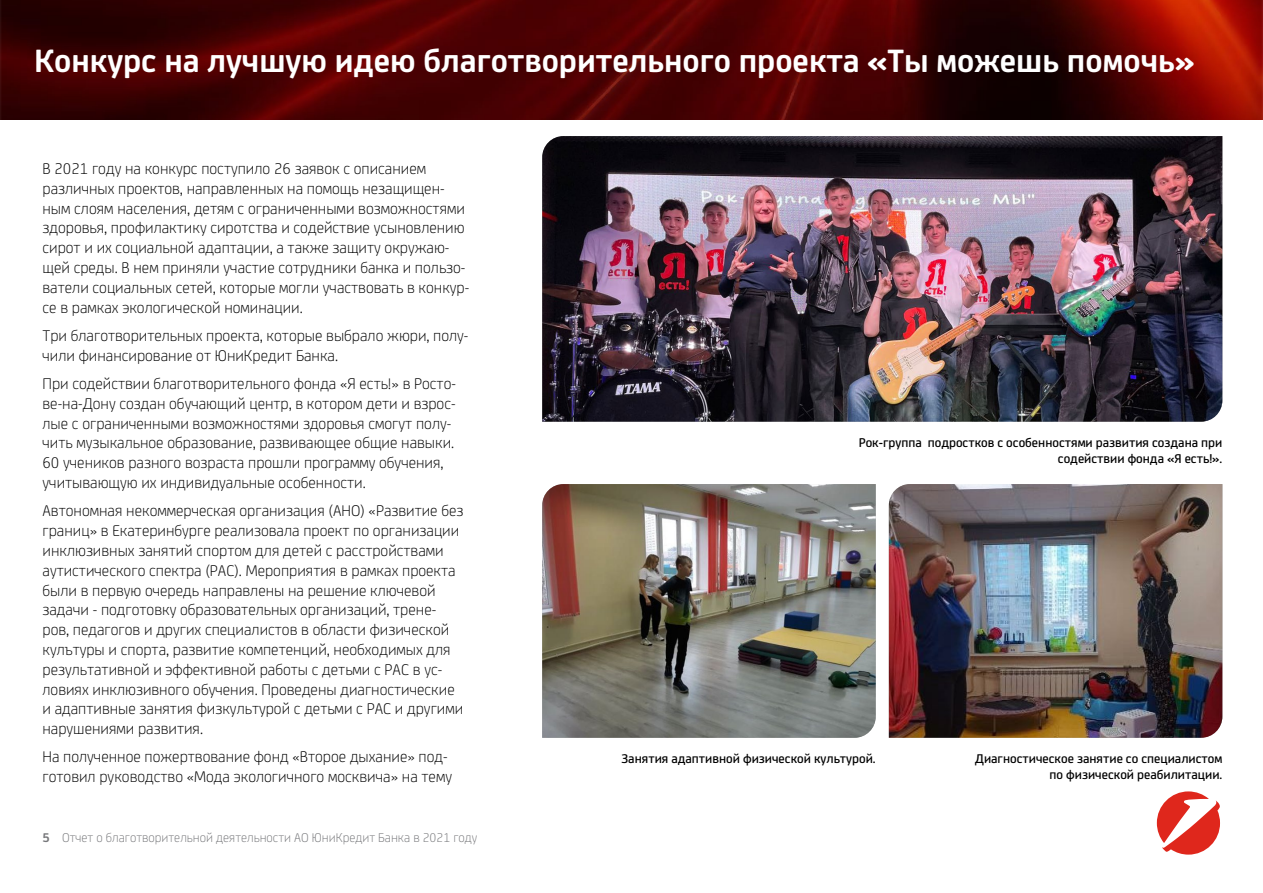
<style>
.page{position:relative;width:1263px;height:893px;background:#fff}
.page>*{position:absolute;margin:0;border:0;box-sizing:border-box;transform-origin:0 0}
.t1{font:700 34.5px "Uni Credit CY";color:#fff}
.t2{font:300 16.5px/19.8px "Uni Credit CY";color:#000}
.t3{font:500 13.5px/16.2px "Uni Credit CY";color:#000;text-align:right}
.t4{font:300 13.5px "Uni Credit CY";color:#77787b}
.s1{font-weight:700}
</style>
<div class="page">
<img style="left:0;top:0;width:1263px;height:119px">
<svg style="left:1157px;top:791px;width:63px;height:64px"></svg>
<img style="left:542px;top:136px;width:680px;height:286px">
<img style="left:889px;top:484px;width:333px;height:254px">
<img style="left:542px;top:484px;width:334px;height:254px">
<h1 class="t1" style="left:34px;top:35px;width:1162px">Конкурс на лучшую идею благотворительного проекта «Ты можешь помочь»</h1>
<p class="t2" style="left:43px;top:158px;width:428px">В 2021 году на конкурс поступило 26 заявок с описанием различных проектов, направленных на помощь незащищен&shy;ным слоям населения, детям с ограниченными возможностями здоровья, профилактику сиротства и содействие усыновлению сирот и их социальной адаптации, а также защиту окружаю&shy;щей среды. В нем приняли участие сотрудники банка и пользо&shy;ватели социальных сетей, которые могли участвовать в конкур&shy;се в рамках экологической номинации.</p>
<p class="t2" style="left:43px;top:324px;width:427px">Три благотворительных проекта, которые выбрало жюри, полу&shy;чили финансирование от ЮниКредит Банка.</p>
<p class="t2" style="left:43px;top:373px;width:415px">При содействии благотворительного фонда «Я есть!» в Росто&shy;ве-на-Дону создан обучающий центр, в котором дети и взрос&shy;лые с ограниченными возможностями здоровья смогут полу&shy;чить музыкальное образование, развивающее общие навыки.<br>60 учеников разного возраста прошли программу обучения, учитывающую их индивидуальные особенности.</p>
<p class="t2" style="left:43px;top:500px;width:422px">Автономная некоммерческая организация (АНО) «Развитие без границ» в Екатеринбурге реализовала проект по организации инклюзивных занятий спортом для детей с расстройствами аутистического спектра (РАС). Мероприятия в рамках проекта были в первую очередь направлены на решение ключевой задачи - подготовку образовательных организаций, трене&shy;ров, педагогов и других специалистов в области физической кулътуры и спорта, развитие компетенций, необходимых для результативной и эффективной работы с детьми с РАС в ус&shy;ловиях инклюзивного обучения. Проведены диагностические и адаптивные занятия физкультурой с детьми с РАС и другими нарушениями развития.</p>
<p class="t2" style="left:43px;top:746px;width:411px">На полученное пожертвование фонд «Второе дыхание» под&shy;готовил руководство «Мода экологичного москвича» на тему</p>
<p class="t4" style="left:43px;top:828px;width:436px"><span class="s1">5</span> Отчет о благотворительной деятельности АО ЮниКредит Банка в 2021 году</p>
<p class="t3" style="left:859px;top:433px;width:365px">Рок-группа подростков с особенностями развития создана при содействии фонда «Я есть!».</p>
<p class="t3" style="left:622px;top:749px;width:256px">Занятия адаптивной физической культурой.</p>
<p class="t3" style="left:975px;top:749px;width:249px">Диагностическое занятие со специалистом по физической реабилитации.</p>
</div>
